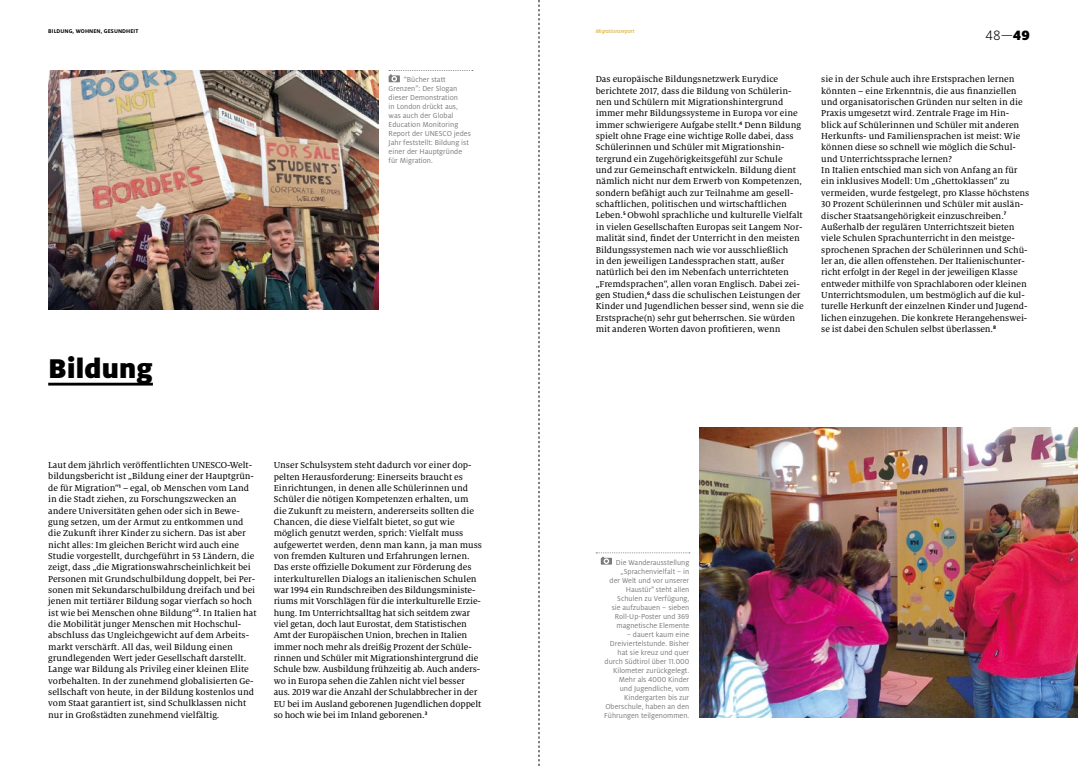
<style>
.page{position:relative;width:1078px;height:766px;background:#fff}
.page>*{position:absolute;margin:0;border:0;box-sizing:border-box;transform-origin:0 0}
.t1{font:900 30px "Milo Pro";letter-spacing:.005em;color:#000}
.t2{font:300 15px "Milo Pro";color:#000}
.t3{font:9.5px/11.3px "Milo Serif Pro Text";color:#000}
.t4{font:8px/9px "Milo Pro";color:#7c7b7b;text-align:right}
.t5{font:700 6px "Milo Pro";letter-spacing:.01em;color:#000}
.t6{font:italic 6px "Milo Pro";letter-spacing:.01em;color:#d49f00}
.s1{font-weight:900}
</style>
<div class="page">
<hr style="left:48px;top:382px;width:105px;height:3px;background:#000">
<img style="left:48px;top:71px;width:330px;height:238px">
<svg style="left:388px;top:70px;width:85px;height:12px"></svg>
<img style="left:699px;top:427px;width:378px;height:290px">
<svg style="left:596px;top:552px;width:93px;height:12px"></svg>
<svg style="left:538px;top:0;width:1px;height:765px"></svg>
<p class="t5" style="left:48px;top:28px;width:92px">BILDUNG, WOHNEN, GESUNDHEIT</p>
<p class="t6" style="left:595px;top:28px;width:40px">Migrationsreport</p>
<h1 class="t1" style="left:48px;top:351px;width:106px">Bildung</h1>
<p class="t4" style="left:388px;top:75px;width:84px;text-align:left;text-indent:15px">“Bücher statt<br>Grenzen”: Der Slogan dieser Demonstration<br>in London drückt aus, was auch der Global<br>Education Monitoring<br>Report der UNESCO jedes<br>Jahr feststellt: Bildung ist einer der Hauptgründe für Migration.</p>
<p class="t3" style="left:595px;top:74px;width:209px">Das europäische Bildungsnetzwerk Eurydice berichtete 2017, dass die Bildung von Schülerin&shy;nen und Schülern mit Migrationshintergrund immer mehr Bildungssysteme in Europa vor eine immer schwierigere Aufgabe stellt.<sup>4</sup> Denn Bildung spielt ohne Frage eine wichtige Rolle dabei, dass Schülerinnen und Schüler mit Migrationshin&shy;tergrund ein Zugehörigkeitsgefühl zur Schule<br>und zur Gemeinschaft entwickeln. Bildung dient nämlich nicht nur dem Erwerb von Kompetenzen, sondern befähigt auch zur Teilnahme am gesell&shy;schaftlichen, politischen und wirtschaftlichen Leben.<sup>5</sup> Obwohl sprachliche und kulturelle Vielfalt in vielen Gesellschaften Europas seit Langem Nor&shy;malität sind, findet der Unterricht in den meisten Bildungssystemen nach wie vor ausschließlich<br>in den jeweiligen Landessprachen statt, außer natürlich bei den im Nebenfach unterrichteten „Fremdsprachen“, allen voran Englisch. Dabei zei&shy;gen Studien,<sup>6</sup> dass die schulischen Leistungen der Kinder und Jugendlichen besser sind, wenn sie die Erstsprache(n) sehr gut beherrschen. Sie würden mit anderen Worten davon profitieren, wenn</p>
<h2 class="t2" style="left:985px;top:27px;width:46px">48—<span class="s1">49</span></h2>
<p class="t3" style="left:821px;top:74px;width:210px">sie in der Schule auch ihre Erstsprachen lernen könnten – eine Erkenntnis, die aus finanziellen und organisatorischen Gründen nur selten in die Praxis umgesetzt wird. Zentrale Frage im Hin&shy;blick auf Schülerinnen und Schüler mit anderen Herkunfts- und Familiensprachen ist meist: Wie können diese so schnell wie möglich die Schul&shy;und Unterrichtssprache lernen?<br>In Italien entschied man sich von Anfang an für ein inklusives Modell: Um „Ghettoklassen“ zu vermeiden, wurde festgelegt, pro Klasse höchstens 30 Prozent Schülerinnen und Schüler mit auslän&shy;discher Staatsangehörigkeit einzuschreiben.<sup>7<br></sup>Außerhalb der regulären Unterrichtszeit bieten viele Schulen Sprachunterricht in den meistge&shy;sprochenen Sprachen der Schülerinnen und Schü&shy;ler an, die allen offenstehen. Der Italienischunter&shy;richt erfolgt in der Regel in der jeweiligen Klasse entweder mithilfe von Sprachlaboren oder kleinen Unterrichtsmodulen, um bestmöglich auf die kul&shy;turelle Herkunft der einzelnen Kinder und Jugend&shy;lichen einzugehen. Die konkrete Herangehenswei&shy;se ist dabei den Schulen selbst überlassen.<sup>8</sup></p>
<p class="t3" style="left:48px;top:459px;width:210px">Laut dem jährlich veröffentlichten UNESCO-Welt&shy;bildungsbericht ist „Bildung einer der Hauptgrün&shy;de für Migration“<sup>1</sup> – egal, ob Menschen vom Land in die Stadt ziehen, zu Forschungszwecken an andere Universitäten gehen oder sich in Bewe&shy;gung setzen, um der Armut zu entkommen und die Zukunft ihrer Kinder zu sichern. Das ist aber nicht alles: Im gleichen Bericht wird auch eine Studie vorgestellt, durchgeführt in 53 Ländern, die zeigt, dass „die Migrationswahrscheinlichkeit bei Personen mit Grundschulbildung doppelt, bei Per&shy;sonen mit Sekundarschulbildung dreifach und bei jenen mit tertiärer Bildung sogar vierfach so hoch ist wie bei Menschen ohne Bildung“<sup>2</sup>. In Italien hat die Mobilität junger Menschen mit Hochschul&shy;abschluss das Ungleichgewicht auf dem Arbeits&shy;markt verschärft. All das, weil Bildung einen grundlegenden Wert jeder Gesellschaft darstellt.<br>Lange war Bildung als Privileg einer kleinen Elite vorbehalten. In der zunehmend globalisierten Ge&shy;sellschaft von heute, in der Bildung kostenlos und vom Staat garantiert ist, sind Schulklassen nicht nur in Großstädten zunehmend vielfältig.</p>
<p class="t3" style="left:274px;top:459px;width:210px">Unser Schulsystem steht dadurch vor einer dop&shy;pelten Herausforderung: Einerseits braucht es Einrichtungen, in denen alle Schülerinnen und Schüler die nötigen Kompetenzen erhalten, um die Zukunft zu meistern, andererseits sollten die Chancen, die diese Vielfalt bietet, so gut wie möglich genutzt werden, sprich: Vielfalt muss aufgewertet werden, denn man kann, ja man muss von fremden Kulturen und Erfahrungen lernen.<br>Das erste offizielle Dokument zur Förderung des interkulturellen Dialogs an italienischen Schulen war 1994 ein Rundschreiben des Bildungsministe&shy;riums mit Vorschlägen für die interkulturelle Erzie&shy;hung. Im Unterrichtsalltag hat sich seitdem zwar viel getan, doch laut Eurostat, dem Statistischen Amt der Europäischen Union, brechen in Italien immer noch mehr als dreißig Prozent der Schüle&shy;rinnen und Schüler mit Migrationshintergrund die Schule bzw. Ausbildung frühzeitig ab. Auch anders&shy;wo in Europa sehen die Zahlen nicht viel besser aus. 2019 war die Anzahl der Schulabbrecher in der EU bei im Ausland geborenen Jugendlichen doppelt so hoch wie bei im Inland geborenen.<sup>3</sup></p>
<p class="t4" style="left:609px;top:557px;width:81px">Die Wanderausstellung „Sprachenvielfalt – in der Welt und vor unserer<br>Haustür" steht allen<br>Schulen zu Verfügung, sie aufzubauen – sieben<br>Roll-Up-Poster und 369 magnetische Elemente</p>
<p class="t4" style="left:604px;top:629px;width:87px">– dauert kaum eine<br>Dreiviertelstunde. Bisher hat sie kreuz und quer durch Südtirol über 11.000<br>Kilometer zurückgelegt.<br>Mehr als 4000 Kinder<br>und Jugendliche, vom<br>Kindergarten bis zur<br>Oberschule, haben an den<br>Führungen teilgenommen.</p>
</div>
